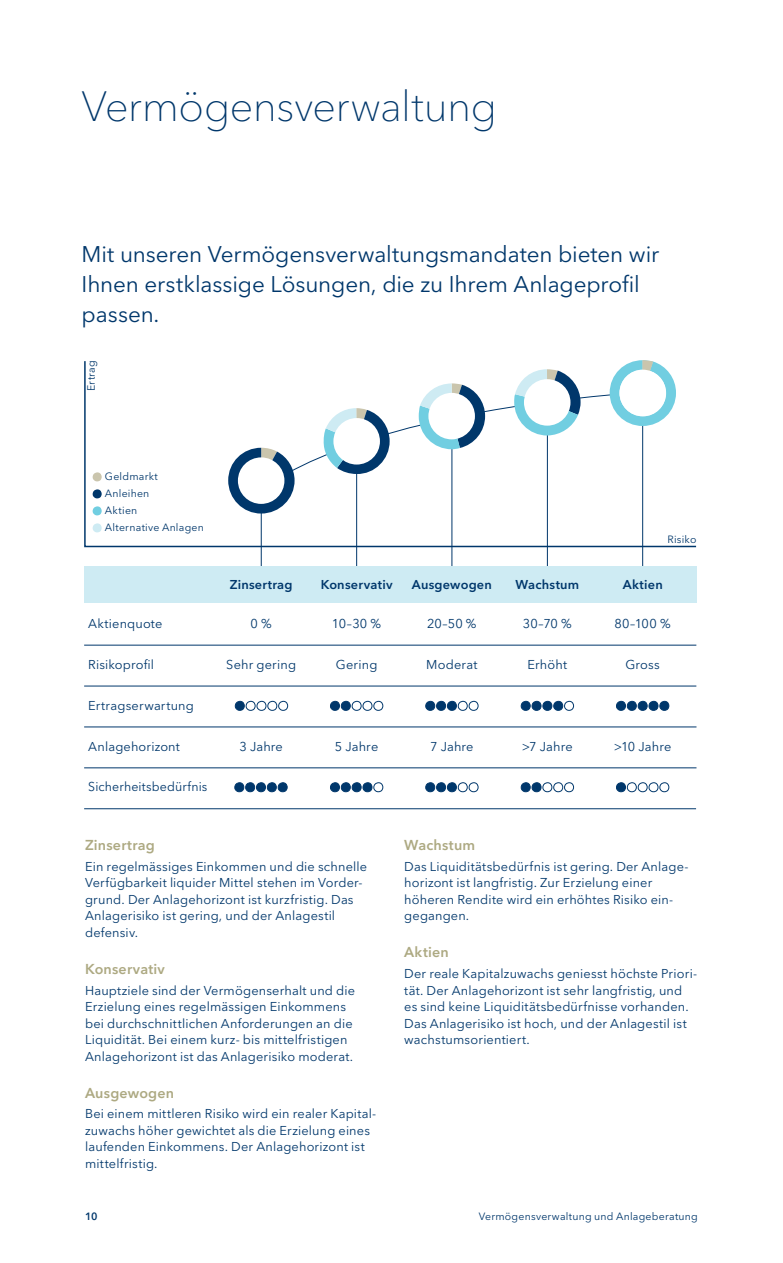
<style>
.page{position:relative;width:783px;height:1263px;background:#fff}
.page>*{position:absolute;margin:0;border:0;box-sizing:border-box;transform-origin:0 0}
.t1{font:100 42px "VP Next";letter-spacing:-.01em;color:#00376b}
.t2{font:22.5px/30px "VP Next";letter-spacing:-.005em;color:#00376b}
.t3{font:600 14.25px "VP Next";letter-spacing:.015em;color:#ada982}
.t4{font:12.75px/16.5px "VP Next";letter-spacing:.01em;color:#00376b}
.t5{font:600 12.75px "VP Next";letter-spacing:.02em;color:#00376b}
.t6{font:10.5px/16.8px "VP Next";letter-spacing:.02em;color:#00376b}
.t7{font:600 10.5px "VP Next";color:#00376b}
</style>
<div class="page">
<svg style="left:84px;top:548px;width:612px;height:139px"></svg>
<svg style="left:84px;top:361px;width:612px;height:187px"></svg>
<hr style="left:84px;top:767px;width:612px;height:1px;background:#00376b">
<hr style="left:84px;top:726px;width:612px;height:1px;background:#00376b">
<hr style="left:84px;top:808px;width:612px;height:1px;background:#00376b">
<svg style="left:228px;top:447px;width:66px;height:66px"></svg>
<div style="left:238px;top:457px;width:46px;height:47px;background:#fff;border-radius:50%"></div>
<svg style="left:323px;top:408px;width:66px;height:66px"></svg>
<div style="left:333px;top:418px;width:47px;height:46px;background:#fff;border-radius:50%"></div>
<svg style="left:418px;top:383px;width:67px;height:66px"></svg>
<div style="left:428px;top:393px;width:47px;height:46px;background:#fff;border-radius:50%"></div>
<svg style="left:514px;top:369px;width:66px;height:66px"></svg>
<div style="left:524px;top:379px;width:46px;height:47px;background:#fff;border-radius:50%"></div>
<div style="left:84px;top:566px;width:612px;height:37px;background:#ceebf3"></div>
<svg style="left:93px;top:472px;width:9px;height:9px"></svg>
<svg style="left:93px;top:489px;width:9px;height:9px"></svg>
<svg style="left:93px;top:506px;width:9px;height:9px"></svg>
<svg style="left:93px;top:523px;width:9px;height:9px"></svg>
<svg style="left:234px;top:782px;width:54px;height:11px"></svg>
<svg style="left:425px;top:700px;width:53px;height:11px"></svg>
<svg style="left:234px;top:700px;width:54px;height:11px"></svg>
<svg style="left:616px;top:782px;width:53px;height:11px"></svg>
<svg style="left:616px;top:700px;width:53px;height:11px"></svg>
<svg style="left:520px;top:782px;width:54px;height:11px"></svg>
<svg style="left:520px;top:700px;width:54px;height:11px"></svg>
<svg style="left:425px;top:782px;width:53px;height:11px"></svg>
<svg style="left:330px;top:782px;width:53px;height:11px"></svg>
<svg style="left:330px;top:700px;width:53px;height:11px"></svg>
<svg style="left:609px;top:360px;width:66px;height:66px"></svg>
<div style="left:619px;top:370px;width:46px;height:46px;background:#fff;border-radius:50%"></div>
<h1 class="t1" style="left:82px;top:81px;width:417px">Vermögensverwaltung</h1>
<h2 class="t2" style="left:82px;top:239px;width:579px">Mit unseren Vermögensverwaltungsmandaten bieten wir<br>Ihnen erstklassige Lösungen, die zu Ihrem Anlageprofil passen.</h2>
<p class="t6" style="left:83px;top:391px;width:32px;rotate:-90deg">Ertrag</p>
<p class="t6" style="left:105px;top:468px;width:100px">Geldmarkt<br>Anleihen<br>Aktien<br>Alternative Anlagen</p>
<p class="t6" style="left:667px;top:531px;width:30px">Risiko</p>
<p class="t5" style="left:230px;top:576px;width:64px">Zinsertrag</p>
<p class="t5" style="left:515px;top:576px;width:65px">Wachstum</p>
<p class="t5" style="left:622px;top:576px;width:42px">Aktien</p>
<p class="t5" style="left:320px;top:576px;width:73px">Konservativ</p>
<p class="t5" style="left:412px;top:576px;width:81px">Ausgewogen</p>
<p class="t4" style="left:88px;top:615px;width:76px">Aktienquote</p>
<p class="t4" style="left:250px;top:615px;width:23px">0 %</p>
<p class="t4" style="left:614px;top:615px;width:58px">80–100 %</p>
<p class="t4" style="left:332px;top:615px;width:51px">10–30 %</p>
<p class="t4" style="left:427px;top:615px;width:51px">20–50 %</p>
<p class="t4" style="left:522px;top:615px;width:50px">30–70 %</p>
<p class="t4" style="left:88px;top:657px;width:67px">Risikoprofil</p>
<p class="t4" style="left:226px;top:657px;width:71px">Sehr gering</p>
<p class="t4" style="left:336px;top:657px;width:43px">Gering</p>
<p class="t4" style="left:426px;top:657px;width:53px">Moderat</p>
<p class="t4" style="left:527px;top:657px;width:41px">Erhöht</p>
<p class="t4" style="left:625px;top:657px;width:36px">Gross</p>
<p class="t4" style="left:88px;top:697px;width:107px">Ertragserwartung</p>
<p class="t4" style="left:88px;top:739px;width:93px">Anlagehorizont</p>
<p class="t4" style="left:239px;top:739px;width:45px">3 Jahre</p>
<p class="t4" style="left:335px;top:739px;width:45px">5 Jahre</p>
<p class="t4" style="left:430px;top:739px;width:45px">7 Jahre</p>
<p class="t4" style="left:521px;top:739px;width:52px">&gt;7 Jahre</p>
<p class="t4" style="left:613px;top:739px;width:59px">&gt;10 Jahre</p>
<p class="t4" style="left:88px;top:778px;width:121px">Sicherheitsbedürfnis</p>
<p class="t3" style="left:85px;top:836px;width:71px">Zinsertrag</p>
<p class="t4" style="left:85px;top:858px;width:283px">Ein regelmässiges Einkommen und die schnelle Verfügbarkeit liquider Mittel stehen im Vorder&shy;grund. Der Anlagehorizont ist kurzfristig. Das Anlagerisiko ist gering, und der Anlagestil defensiv.</p>
<p class="t3" style="left:85px;top:960px;width:81px">Konservativ</p>
<p class="t4" style="left:85px;top:982px;width:271px">Hauptziele sind der Vermögenserhalt und die Erzielung eines regelmässigen Einkommens bei durchschnittlichen Anforderungen an die Liquidität. Bei einem kurz- bis mittelfristigen Anlagehorizont ist das Anlagerisiko moderat.</p>
<p class="t3" style="left:85px;top:1084px;width:90px">Ausgewogen</p>
<p class="t4" style="left:85px;top:1106px;width:293px">Bei einem mittleren Risiko wird ein realer Kapital&shy;zuwachs höher gewichtet als die Erzielung eines laufenden Einkommens. Der Anlagehorizont ist mittelfristig.</p>
<p class="t3" style="left:404px;top:836px;width:72px">Wachstum</p>
<p class="t4" style="left:404px;top:858px;width:286px">Das Liquiditätsbedürfnis ist gering. Der Anlage&shy;horizont ist langfristig. Zur Erzielung einer höheren Rendite wird ein erhöhtes Risiko ein&shy;gegangen.</p>
<p class="t3" style="left:404px;top:944px;width:46px">Aktien</p>
<p class="t4" style="left:404px;top:965px;width:294px">Der reale Kapitalzuwachs geniesst höchste Priori&shy;tät. Der Anlagehorizont ist sehr langfristig, und es sind keine Liquiditätsbedürfnisse vorhanden.<br>Das Anlagerisiko ist hoch, und der Anlagestil ist wachstumsorientiert.</p>
<p class="t7" style="left:85px;top:1210px;width:14px">10</p>
<p class="t6" style="left:478px;top:1208px;width:220px">Vermögensverwaltung und Anlageberatung</p>
</div>
